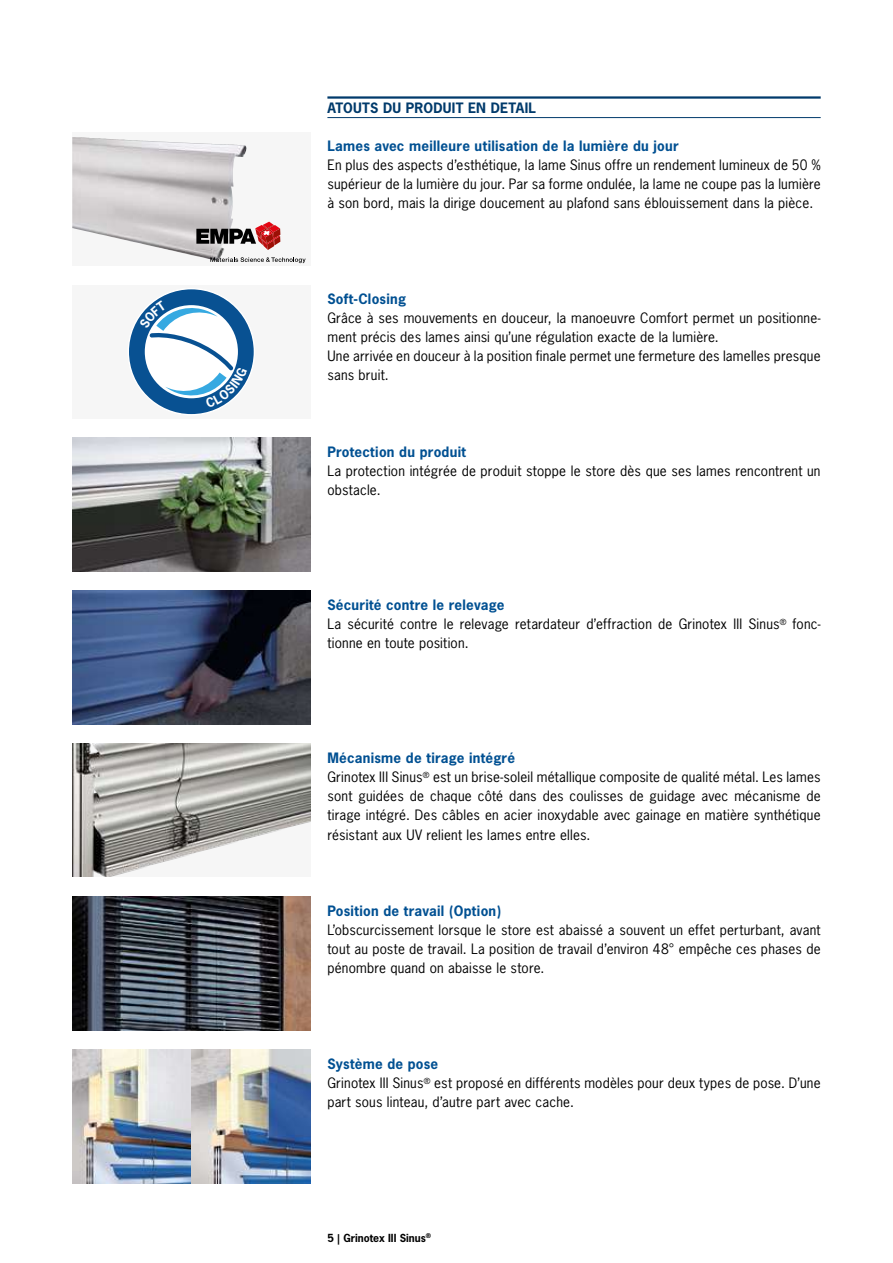
<style>
.page{position:relative;width:893px;height:1263px;background:#fff}
.page>*{position:absolute;margin:0;border:0;box-sizing:border-box;transform-origin:0 0}
.t1{font:13.5px/19.2px "News Gothic";letter-spacing:.015em;color:#000}
.t2{font:700 13.5px "News Gothic";letter-spacing:.02em;color:#005092}
.t3{font:700 13.5px "News Gothic";letter-spacing:.015em;color:#003a6b}
.t4{font:700 10.5px "News Gothic";color:#000}
.s1{font-weight:700;color:#005092}
</style>
<div class="page">
<img style="left:72px;top:744px;width:238px;height:133px">
<img style="left:72px;top:438px;width:238px;height:134px">
<img style="left:72px;top:897px;width:238px;height:134px">
<div style="left:72px;top:132px;width:238px;height:134px;background:#f6f6f6"></div>
<img style="left:72px;top:137px;width:175px;height:123px">
<svg style="left:196px;top:222px;width:84px;height:28px"></svg>
<svg style="left:210px;top:257px;width:96px;height:6px"></svg>
<div style="left:72px;top:285px;width:238px;height:134px;background:#f6f6f6"></div>
<img style="left:72px;top:1050px;width:119px;height:134px">
<img style="left:191px;top:1050px;width:119px;height:134px">
<img style="left:72px;top:591px;width:238px;height:134px">
<hr style="left:327px;top:96px;width:494px;height:3px;background:#003a6b">
<hr style="left:327px;top:117px;width:494px;height:1px;background:#003a6b">
<svg style="left:129px;top:289px;width:125px;height:125px"></svg>
<p class="t3" style="left:327px;top:99px;width:210px">ATOUTS DU PRODUIT EN DETAIL</p>
<p class="t2" style="left:327px;top:137px;width:353px">Lames avec meilleure utilisation de la lumière du jour</p>
<p class="t1" style="left:327px;top:155px;width:495px;text-align:justify">En plus des aspects d’esthétique, la lame Sinus offre un rendement lumineux de 50 % supérieur de la lumière du jour. Par sa forme ondulée, la lame ne coupe pas la lumière à son bord, mais la dirige doucement au plafond sans éblouissement dans la pièce.</p>
<p class="t2" style="left:327px;top:290px;width:80px">Soft-Closing</p>
<p class="t1" style="left:327px;top:308px;width:495px">Grâce à ses mouvements en douceur, la manoeuvre Comfort permet un positionne&shy;ment précis des lames ainsi qu’une régulation exacte de la lumière.<br>Une arrivée en douceur à la position finale permet une fermeture des lamelles presque sans bruit.</p>
<p class="t2" style="left:327px;top:443px;width:140px">Protection du produit</p>
<p class="t1" style="left:327px;top:461px;width:495px">La protection intégrée de produit stoppe le store dès que ses lames rencontrent un obstacle.</p>
<p class="t1" style="left:327px;top:595px;width:495px"><span class="s1">Sécurité contre le relevage<br></span>La sécurité contre le relevage retardateur d’effraction de Grinotex III -Sinus<sup>®</sup> fonc&shy;tionne en toute position.</p>
<p class="t1" style="left:327px;top:748px;width:495px"><span class="s1">Mécanisme de tirage intégré<br></span>Grinotex III -Sinus<sup>®</sup> est un brise-soleil métallique composite de qualité métal. Les lames sont guidées de chaque côté dans des coulisses de guidage avec mécanisme de tirage intégré. Des câbles en acier inoxydable avec gainage en matière synthétique résistant aux UV relient les lames entre elles.</p>
<p class="t2" style="left:327px;top:902px;width:175px">Position de travail (Option)</p>
<p class="t1" style="left:327px;top:920px;width:495px;text-align:justify">L’obscurcissement lorsque le store est abaissé a souvent un effet perturbant, avant tout au poste de travail. La position de travail d’environ 48° empêche ces phases de pénombre quand on abaisse le store.</p>
<p class="t1" style="left:327px;top:1054px;width:495px"><span class="s1">Système de pose<br></span>Grinotex III -Sinus<sup>®</sup> est proposé en différents modèles pour deux types de pose. D’une part sous linteau, d’autre part avec cache.</p>
<p class="t4" style="left:327px;top:1231px;width:105px">5 | Grinotex III -Sinus<sup>®</sup></p>
</div>
